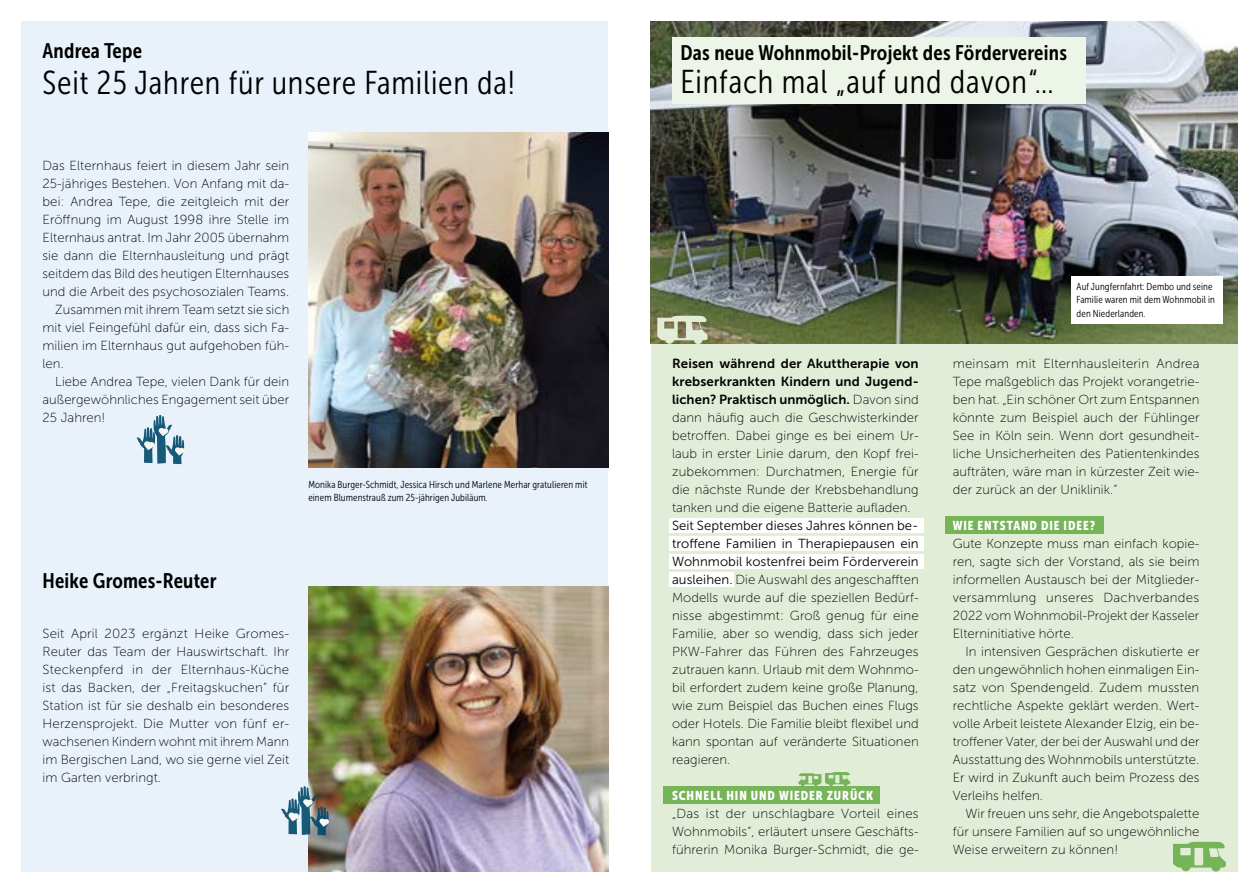
<style>
.page{position:relative;width:1259px;height:893px;background:#fff}
.page>*{position:absolute;margin:0;border:0;box-sizing:border-box;transform-origin:0 0}
.t1{font:33px "Museo Sans Cond 300";letter-spacing:.025em;color:#000}
.t2{font:21px "Museo Sans Cond 700";letter-spacing:.01em;color:#000}
.t3{font:13.2px/18px "Museo Sans 100";letter-spacing:.005em;color:#000;text-align:justify}
.t4{font:13.2px/18px "Museo Sans 300";letter-spacing:.005em;color:#000;text-align:justify}
.t5{font:13.2px/18px "Museo Sans 700";letter-spacing:.005em;color:#000;text-align:justify}
.t6{font:12.75px "Museo Sans Cond 900";letter-spacing:.075em;color:#fff}
.t7{font:10.2px/13.5px "Museo Sans Cond 300";letter-spacing:.01em;color:#000}
.s1{font-family:"Museo Sans 100"}
.s2{font-family:"Museo Sans 300"}
</style>
<div class="page">
<div style="left:651px;top:21px;width:586px;height:851px;background:#e2edd8"></div>
<div style="left:21px;top:21px;width:587px;height:851px;background:#e9f2fb"></div>
<img style="left:308px;top:587px;width:300px;height:285px">
<div style="left:664px;top:786px;width:216px;height:17px;background:#76b458"></div>
<img style="left:651px;top:21px;width:586px;height:323px">
<div style="left:672px;top:38px;width:413px;height:66px;background:#edf4e8"></div>
<div style="left:1070px;top:276px;width:152px;height:48px;background:#fff"></div>
<svg style="left:798px;top:772px;width:52px;height:14px"></svg>
<div style="left:945px;top:516px;width:158px;height:17px;background:#76b458"></div>
<div style="left:669px;top:518px;width:254px;height:15px;background:#fff"></div>
<div style="left:669px;top:536px;width:254px;height:15px;background:#fff"></div>
<div style="left:669px;top:554px;width:254px;height:15px;background:#fff"></div>
<div style="left:669px;top:572px;width:64px;height:15px;background:#fff"></div>
<div style="left:1211px;top:863px;width:9px;height:9px;background:#76b458;border-radius:50%"></div>
<div style="left:1181px;top:862px;width:9px;height:9px;background:#76b458;border-radius:50%"></div>
<svg style="left:1173px;top:842px;width:53px;height:25px"></svg>
<div style="left:694px;top:335px;width:8px;height:9px;background:#e2edd8;border-radius:50%"></div>
<div style="left:665px;top:335px;width:9px;height:9px;background:#e2edd8;border-radius:50%"></div>
<svg style="left:657px;top:316px;width:51px;height:24px"></svg>
<img style="left:308px;top:133px;width:300px;height:334px">
<svg style="left:136px;top:415px;width:49px;height:49px"></svg>
<svg style="left:281px;top:786px;width:48px;height:49px"></svg>
<h2 class="t2" style="left:43px;top:39px;width:101px">Andrea Tepe</h2>
<h1 class="t1" style="left:43px;top:65px;width:474px">Seit 25 Jahren für unsere Familien da!</h1>
<p class="t3" style="left:43px;top:156px;width:248px">Das Elternhaus feiert in diesem Jahr sein</p>
<p class="t3" style="left:43px;top:174px;width:248px">25-jähriges Bestehen. Von Anfang mit da-</p>
<p class="t3" style="left:43px;top:192px;width:248px">bei: Andrea Tepe, die zeitgleich mit der</p>
<p class="t3" style="left:43px;top:210px;width:248px">Eröffnung im August 1998 ihre Stelle im</p>
<p class="t3" style="left:43px;top:228px;width:248px">Elternhaus antrat. Im Jahr 2005 übernahm</p>
<p class="t3" style="left:43px;top:246px;width:248px">sie dann die Elternhausleitung und prägt</p>
<p class="t3" style="left:43px;top:264px;width:248px">seitdem das Bild des heutigen Elternhauses</p>
<p class="t3" style="left:43px;top:282px;width:248px">und die Arbeit des psychosozialen Teams.</p>
<p class="t3" style="left:55px;top:300px;width:235px">Zusammen mit ihrem Team setzt sie sich</p>
<p class="t3" style="left:43px;top:318px;width:248px">mit viel Feingefühl dafür ein, dass sich Fa-</p>
<p class="t3" style="left:43px;top:336px;width:248px">milien im Elternhaus gut aufgehoben füh-</p>
<p class="t3" style="left:43px;top:354px;width:23px">len.</p>
<p class="t3" style="left:55px;top:372px;width:235px">Liebe Andrea Tepe, vielen Dank für dein</p>
<p class="t3" style="left:43px;top:390px;width:248px">außergewöhnliches Engagement seit über</p>
<p class="t3" style="left:43px;top:408px;width:64px">25 Jahren!</p>
<p class="t7" style="left:308px;top:477px;width:280px">Monika Burger-Schmidt, Jessica Hirsch und Marlene Merhar gratulieren mit einem Blumenstrauß zum 25-jährigen Jubiläum.</p>
<h2 class="t2" style="left:43px;top:569px;width:176px">Heike Gromes-Reuter</h2>
<p class="t3" style="left:43px;top:624px;width:248px">Seit April 2023 ergänzt Heike Gromes-Reuter das Team der Hauswirtschaft. Ihr Steckenpferd in der Elternhaus-Küche ist das Backen, der „Freitagskuchen“ für Station ist für sie deshalb ein besonderes Herzensprojekt. Die Mutter von fünf er&shy;wachsenen Kindern wohnt mit ihrem Mann im Bergischen Land, wo sie gerne viel Zeit im Garten verbringt.</p>
<h2 class="t2" style="left:680px;top:41px;width:388px">Das neue Wohnmobil-Projekt des Fördervereins</h2>
<h1 class="t1" style="left:680px;top:64px;width:374px">Einfach mal „auf und davon“…</h1>
<p class="t7" style="left:1076px;top:279px;width:140px">Auf Jungfernfahrt: Dembo und seine<br>Familie waren mit dem Wohnmobil in den Niederlanden.</p>
<p class="t5" style="left:672px;top:354px;width:248px">Reisen während der Akuttherapie von krebserkrankten Kindern und Jugend&shy;lichen? Praktisch unmöglich. <span class="s1">Davon sind</span></p>
<p class="t3" style="left:672px;top:408px;width:248px">dann häufig auch die Geschwisterkinder betroffen. Dabei ginge es bei einem Ur&shy;laub in erster Linie darum, den Kopf frei&shy;zubekommen: Durchatmen, Energie für die nächste Runde der Krebsbehandlung tanken und die eigene Batterie aufladen.</p>
<p class="t4" style="left:672px;top:516px;width:248px">Seit September dieses Jahres können be&shy;troffene Familien in Therapiepausen ein Wohnmobil kostenfrei beim Förderverein</p>
<p class="t3" style="left:672px;top:570px;width:248px"><span class="s2">ausleihen.</span> Die Auswahl des angeschafften Modells wurde auf die speziellen Bedürf&shy;nisse abgestimmt: Groß genug für eine Familie, aber so wendig, dass sich jeder PKW-Fahrer das Führen des Fahrzeuges zutrauen kann. Urlaub mit dem Wohnmo&shy;bil erfordert zudem keine große Planung, wie zum Beispiel das Buchen eines Flugs oder Hotels. Die Familie bleibt flexibel und kann spontan auf veränderte Situationen reagieren.</p>
<p class="t6" style="left:672px;top:788px;width:203px">SCHNELL HIN UND WIEDER ZURÜCK</p>
<p class="t3" style="left:672px;top:804px;width:248px">„Das ist der unschlagbare Vorteil eines Wohnmobils“, erläutert unsere Geschäfts&shy;führerin Monika Burger-Schmidt, die ge-</p>
<p class="t3" style="left:952px;top:354px;width:248px">meinsam mit Elternhausleiterin Andrea Tepe maßgeblich das Projekt vorangetrie&shy;ben hat. „Ein schöner Ort zum Entspannen könnte zum Beispiel auch der Fühlinger See in Köln sein. Wenn dort gesundheit&shy;liche Unsicherheiten des Patientenkindes aufträten, wäre man in kürzester Zeit wie&shy;der zurück an der Uniklinik.“</p>
<p class="t6" style="left:952px;top:518px;width:144px">WIE ENTSTAND DIE IDEE?</p>
<p class="t3" style="left:952px;top:534px;width:248px">Gute Konzepte muss man einfach kopie&shy;ren, sagte sich der Vorstand, als sie beim informellen Austausch bei der Mitglieder&shy;versammlung unseres Dachverbandes 2022 vom Wohnmobil-Projekt der Kasseler Elterninitiative hörte.</p>
<p class="t3" style="left:952px;top:642px;width:248px;text-indent:13px">In intensiven Gesprächen diskutierte er den ungewöhnlich hohen einmaligen Ein&shy;satz von Spendengeld. Zudem mussten rechtliche Aspekte geklärt werden. Wert&shy;volle Arbeit leistete Alexander Elzig, ein be&shy;troffener Vater, der bei der Auswahl und der Ausstattung des Wohnmobils unterstützte.<br>Er wird in Zukunft auch beim Prozess des Verleihs helfen.</p>
<p class="t3" style="left:952px;top:804px;width:248px;text-indent:13px">Wir freuen uns sehr, die Angebotspalette für unsere Familien auf so ungewöhnliche Weise erweitern zu können!</p>
</div>
